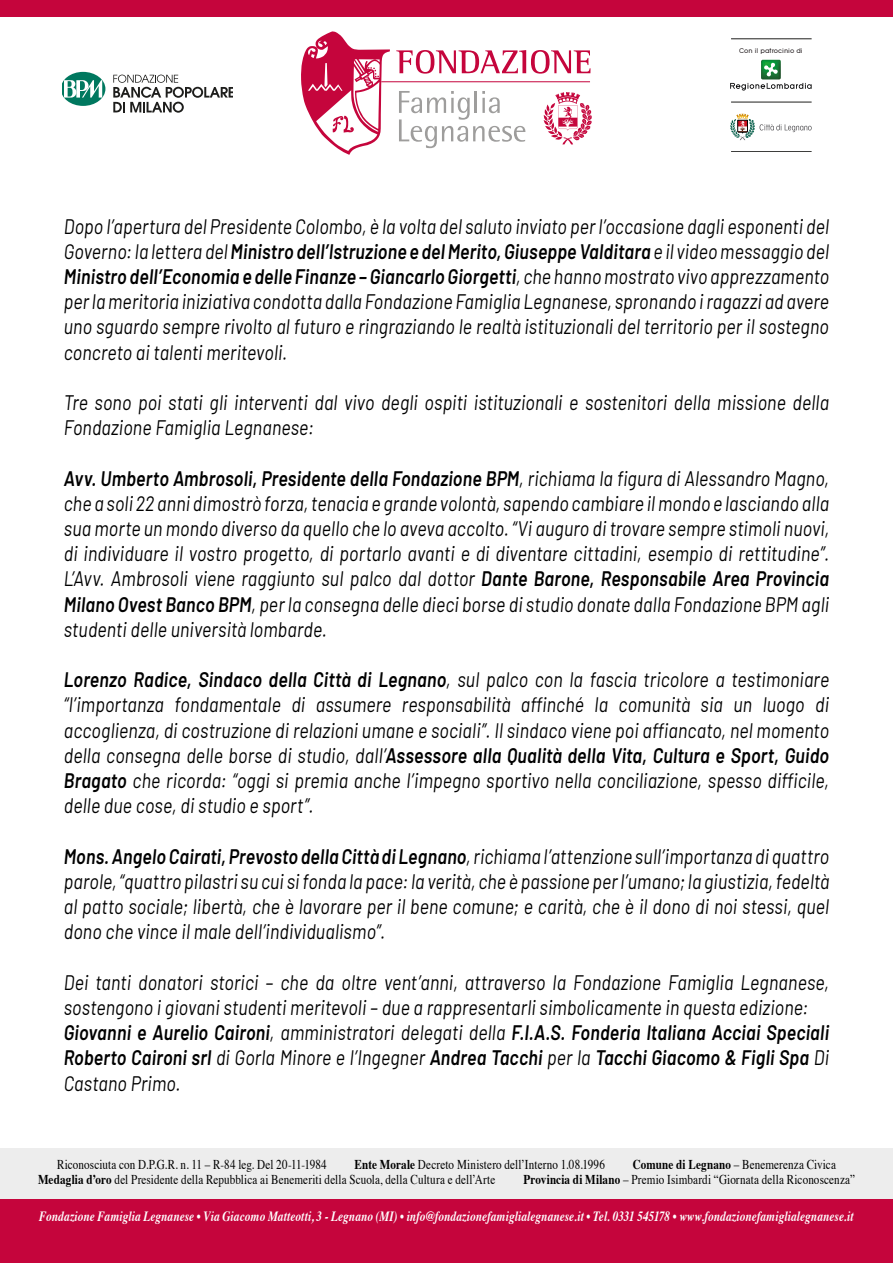
<style>
.page{position:relative;width:893px;height:1263px;background:#fff}
.page>*{position:absolute;margin:0;border:0;box-sizing:border-box;transform-origin:0 0}
.t1{font:italic 21px/25.2px "Barlow";letter-spacing:.005em;color:#000;text-align:justify;scale:.85 1}
.t2{font:italic 700 14.1px "Times";letter-spacing:.01em;color:#fff;scale:.8 1}
.t3{font:13.5px "Times";letter-spacing:.01em;color:#000;scale:.83 1}
.t4{font:7.05px "SF Old Republic";color:#1f191b}
.s1{font-weight:600}
.s2{font-weight:700}
</style>
<div class="page">
<div style="left:0;top:0;width:893px;height:17px;background:#c5053c"></div>
<svg style="left:396px;top:50px;width:194px;height:24px"></svg>
<svg style="left:301px;top:31px;width:89px;height:124px"></svg>
<svg style="left:399px;top:91px;width:126px;height:57px"></svg>
<hr style="left:381px;top:82px;width:209px;height:1px;background:#c5053c">
<svg style="left:544px;top:92px;width:48px;height:52px"></svg>
<div style="left:0;top:1148px;width:893px;height:51px;background:#ededed"></div>
<div style="left:0;top:1199px;width:893px;height:64px;background:#c5053c"></div>
<svg style="left:113px;top:75px;width:120px;height:38px"></svg>
<svg style="left:63px;top:72px;width:42px;height:34px"></svg>
<svg style="left:730px;top:59px;width:82px;height:43px"></svg>
<hr style="left:731px;top:102px;width:81px;height:1px;background:#1e1e1c">
<hr style="left:731px;top:39px;width:81px;height:1px;background:#1e1e1c">
<hr style="left:731px;top:151px;width:81px;height:1px;background:#1e1e1c">
<svg style="left:730px;top:114px;width:82px;height:26px"></svg>
<p class="t4" style="left:739px;top:47px;width:65px">Con il patrocinio di</p>
<p class="t1" style="left:64px;top:212px;width:902px">Dopo l’apertura del Presidente Colombo, è la volta del saluto inviato per l’occasione dagli esponenti del Governo: la lettera del <span class="s1">Ministro dell’Istruzione e del Merito, Giuseppe Valditara</span> e il video messaggio del <span class="s1">Ministro dell’Economia e delle Finanze – Giancarlo Giorgetti</span>, che hanno mostrato vivo apprezzamento per la meritoria iniziativa condotta dalla Fondazione Famiglia Legnanese, spronando i ragazzi ad avere uno sguardo sempre rivolto al futuro e ringraziando le realtà istituzionali del territorio per il sostegno concreto ai talenti meritevoli.</p>
<p class="t1" style="left:64px;top:388px;width:902px">Tre sono poi stati gli interventi dal vivo degli ospiti istituzionali e sostenitori della missione della<br>Fondazione Famiglia Legnanese:</p>
<p class="t1" style="left:64px;top:464px;width:902px"><span class="s1">Avv. Umberto Ambrosoli, Presidente della Fondazione BPM</span>, richiama la figura di Alessandro Magno, che a soli 22 anni dimostrò forza, tenacia e grande volontà, sapendo cambiare il mondo e lasciando alla sua morte un mondo diverso da quello che lo aveva accolto. “Vi auguro di trovare sempre stimoli nuovi, di individuare il vostro progetto, di portarlo avanti e di diventare cittadini, esempio di rettitudine”.<br>L’Avv. Ambrosoli viene raggiunto sul palco dal dottor <span class="s1">Dante Barone, Responsabile Area Provincia Milano Ovest Banco BPM</span>, per la consegna delle dieci borse di studio donate dalla Fondazione BPM agli studenti delle università lombarde.</p>
<p class="t1" style="left:64px;top:665px;width:902px"><span class="s1">Lorenzo Radice, Sindaco della Città di Legnano</span>, sul palco con la fascia tricolore a testimoniare “l’importanza fondamentale di assumere responsabilità affinché la comunità sia un luogo di accoglienza, di costruzione di relazioni umane e sociali”. Il sindaco viene poi affiancato, nel momento della consegna delle borse di studio, dall’<span class="s1">Assessore alla Qualità della Vita, Cultura e Sport, Guido Bragato</span> che ricorda: “oggi si premia anche l’impegno sportivo nella conciliazione, spesso difficile, delle due cose, di studio e sport”.</p>
<p class="t1" style="left:64px;top:842px;width:902px"><span class="s1">Mons. Angelo Cairati, Prevosto della Città di Legnano</span>, richiama l’attenzione sull’importanza di quattro parole, “quattro pilastri su cui si fonda la pace: la verità, che è passione per l’umano; la giustizia, fedeltà al patto sociale; libertà, che è lavorare per il bene comune; e carità, che è il dono di noi stessi, quel dono che vince il male dell’individualismo”.</p>
<p class="t1" style="left:64px;top:968px;width:902px;text-align:left">Dei tanti donatori storici – che da oltre vent’anni, attraverso la Fondazione Famiglia Legnanese, sostengono i giovani studenti meritevoli – due a rappresentarli simbolicamente in questa edizione:<br><span class="s1">Giovanni e Aurelio Caironi</span>, amministratori delegati della <span class="s1">F.I.A.S. Fonderia Italiana Acciai Speciali Roberto Caironi srl</span> di Gorla Minore e l’Ingegner <span class="s1">Andrea Tacchi</span> per la <span class="s1">Tacchi Giacomo &amp; Figli Spa</span> Di Castano Primo.</p>
<p class="t3" style="left:57px;top:1151px;width:326px">Riconosciuta con D.P.G.R. n. 11 – R-84 leg. Del 20-11-1984</p>
<p class="t3" style="left:355px;top:1151px;width:303px"><span class="s2">Ente Morale</span> Decreto Ministero dell’Interno 1.08.1996</p>
<p class="t3" style="left:633px;top:1151px;width:246px"><span class="s2">Comune di Legnano</span> – Benemerenza Civica</p>
<p class="t3" style="left:38px;top:1166px;width:553px"><span class="s2">Medaglia d’oro</span> del Presidente della Repubblica ai Benemeriti della Scuola, della Cultura e dell’Arte</p>
<p class="t3" style="left:523px;top:1166px;width:401px"><span class="s2">Provincia di Milano</span> – Premio Isimbardi “Giornata della Riconoscenza”</p>
<p class="t2" style="left:39px;top:1203px;width:1019px">Fondazione Famiglia Legnanese • Via Giacomo Matteotti, 3 - Legnano (MI) • info@fondazionefamiglialegnanese.it • Tel. 0331 545178 • www.fondazionefamiglialegnanese.it</p>
</div>
